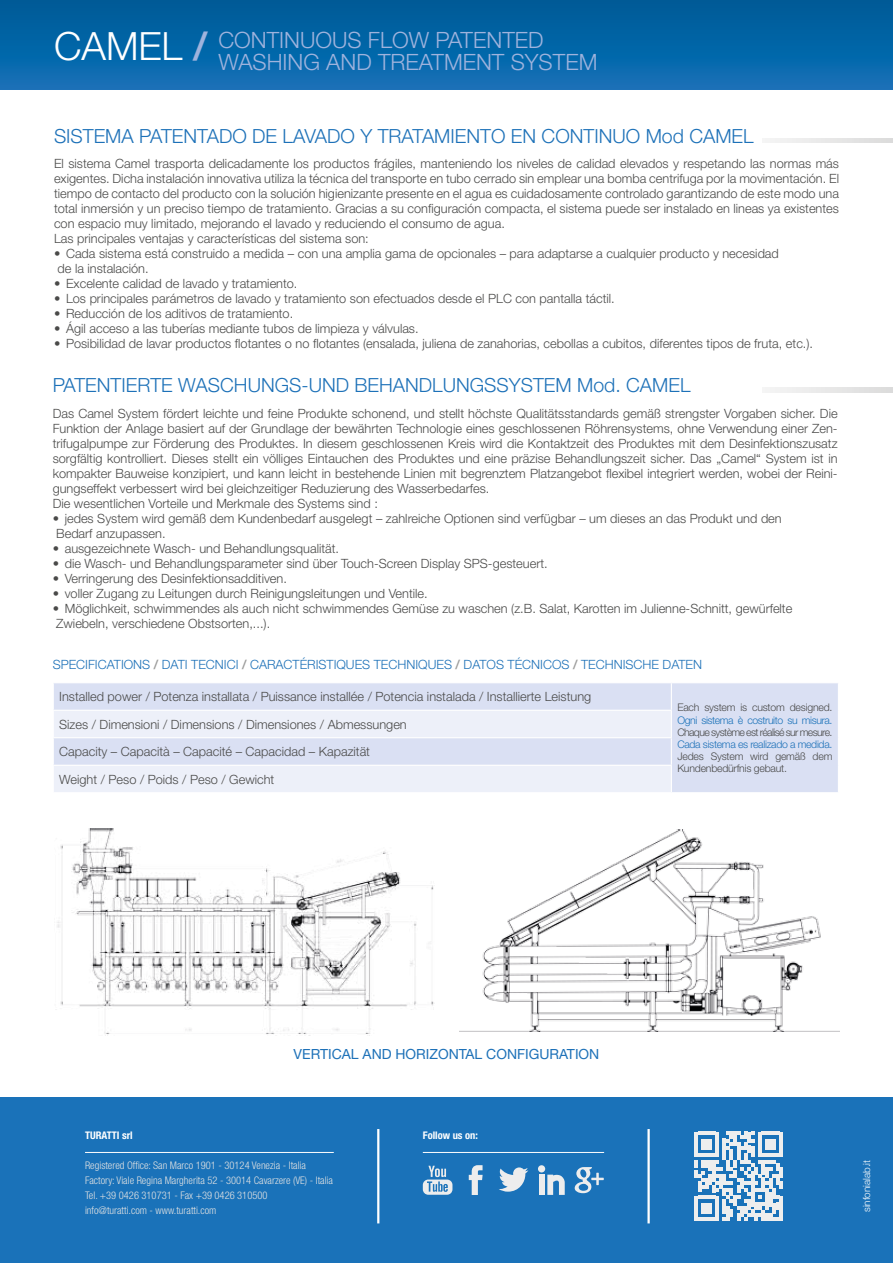
<style>
.page{position:relative;width:893px;height:1263px;background:#fff}
.page>*{position:absolute;margin:0;border:0;box-sizing:border-box;transform-origin:0 0}
.t1{font:300 22.5px/22.5px "Helvetica Neue LT Std";color:#9fb3dd}
.t2{font:300 19.5px "Helvetica Neue LT Std";color:#1d71b8}
.t3{font:13.95px "Helvetica Neue LT Std";color:#1d71b8}
.t4{font:300 12.75px/15px "Helvetica Neue LT Std";color:#4a4a49}
.t5{font:300 12.75px "Helvetica Neue LT Std";color:#1d71b8}
.t6{font:300 condensed 10.5px/15px "Helvetica Neue LT Std";color:#e3e3e3}
.t7{font:300 10.5px/12px "Helvetica Neue LT Std";letter-spacing:-.02em;color:#4a4a49}
.t8{font:300 10.5px "Helvetica Neue LT Std";letter-spacing:-.06em;color:#4a4a49}
.t9{font:300 10.5px "Helvetica Neue LT Std";letter-spacing:-.04em;color:#1a72b9}
.t10{font:300 10.5px "Helvetica Neue LT Std";letter-spacing:-.03em;color:#1d71b8}
.t11{font:700 condensed 10.5px "Helvetica Neue LT Std";color:#fff}
.t12{font:300 9.9px "Helvetica Neue LT Std";color:#fff}
.s1{font-size:39px;color:#fff}
.s2{font-weight:500;font-size:39px}
.s3{font-weight:500;color:#9d9d9c}
</style>
<div class="page">
<div style="left:0;top:0;width:893px;height:89px;background:linear-gradient(to bottom,#005a96,#1271b8)"></div>
<div style="left:54px;top:683px;width:784px;height:109px;background:#dae0f3"></div>
<svg style="left:54px;top:711px;width:617px;height:81px;background:#e6eaf7"></svg>
<hr style="left:53px;top:710px;width:619px;height:1px;background:#fff">
<hr style="left:53px;top:737px;width:619px;height:1px;background:#fff">
<hr style="left:53px;top:765px;width:619px;height:1px;background:#fff">
<svg style="left:671px;top:683px;width:1px;height:109px"></svg>
<img style="left:57px;top:828px;width:377px;height:208px">
<img style="left:460px;top:829px;width:380px;height:203px">
<hr style="left:762px;top:138px;width:131px;height:4px;background:#e8e8e8">
<hr style="left:762px;top:388px;width:131px;height:4px;background:#e8e8e8">
<div style="left:0;top:1097px;width:893px;height:166px;background:#1a72b9"></div>
<hr style="left:85px;top:1152px;width:249px;height:1px;background:#fff">
<hr style="left:377px;top:1129px;width:2px;height:94px;background:#fff">
<hr style="left:647px;top:1129px;width:3px;height:94px;background:#fff">
<hr style="left:423px;top:1152px;width:181px;height:1px;background:#fff">
<svg style="left:423px;top:1166px;width:29px;height:29px"></svg>
<div style="left:539px;top:1174px;width:5px;height:21px;background:#ededed"></div>
<svg style="left:547px;top:1174px;width:18px;height:21px"></svg>
<div style="left:538px;top:1165px;width:7px;height:7px;background:#ededed;border-radius:50%"></div>
<svg style="left:469px;top:1165px;width:14px;height:30px"></svg>
<svg style="left:499px;top:1167px;width:29px;height:25px"></svg>
<svg style="left:575px;top:1167px;width:29px;height:26px"></svg>
<svg style="left:694px;top:1132px;width:89px;height:88px"></svg>
<hr style="left:779px;top:1195px;width:4px;height:25px;background:#eee">
<h1 class="t1" style="left:218px;top:28px;width:381px;text-indent:-164px"><span class="s1">CAMEL</span> <span class="s2">/</span> CONTINUOUS FLOW PATENTED<br>WASHING AND TREATMENT SYSTEM</h1>
<h2 class="t2" style="left:54px;top:124px;width:701px">SISTEMA PATENTADO DE LAVADO Y TRATAMIENTO EN CONTINUO Mod CAMEL</h2>
<p class="t4" style="left:54px;top:156px;width:786px">El sistema Camel trasporta delicadamente los productos frágiles, manteniendo los niveles de calidad elevados y respetando las normas más exigentes. Dicha instalación innovativa utiliza la técnica del transporte en tubo cerrado sin emplear una bomba centrifuga por la movimentación. El tiempo de contacto del producto con la solución higienizante presente en el agua es cuidadosamente controlado garantizando de este modo una total inmersión y un preciso tiempo de tratamiento. Gracias a su configuración compacta, el sistema puede ser instalado en lineas ya existentes con espacio muy limitado, mejorando el lavado y reduciendo el consumo de agua.<br>Las principales ventajas y características del sistema son:</p>
<p class="t4" style="left:54px;top:246px;width:726px">• Cada sistema está construido a medida – con una amplia gama de opcionales – para adaptarse a cualquier producto y necesidad de la instalación.</p>
<p class="t4" style="left:54px;top:276px;width:245px">• Excelente calidad de lavado y tratamiento.</p>
<p class="t4" style="left:54px;top:291px;width:562px">• Los principales parámetros de lavado y tratamiento son efectuados desde el PLC con pantalla táctil.</p>
<p class="t4" style="left:54px;top:306px;width:241px">• Reducción de los aditivos de tratamiento.</p>
<p class="t4" style="left:54px;top:321px;width:366px">• Ágil acceso a las tuberías mediante tubos de limpieza y válvulas.</p>
<p class="t4" style="left:54px;top:336px;width:761px">• Posibilidad de lavar productos flotantes o no flotantes (ensalada, juliena de zanahorias, cebollas a cubitos, diferentes tipos de fruta, etc.).</p>
<h2 class="t2" style="left:53px;top:373px;width:639px">PATENTIERTE WASCHUNGS-UND BEHANDLUNGSSYSTEM Mod. CAMEL</h2>
<p class="t4" style="left:53px;top:406px;width:786px">Das Camel System fördert leichte und feine Produkte schonend, und stellt höchste Qualitätsstandards gemäß strengster Vorgaben sicher. Die Funktion der Anlage basiert auf der Grundlage der bewährten Technologie eines geschlossenen Röhrensystems, ohne Verwendung einer Zen&shy;trifugalpumpe zur Förderung des Produktes. In diesem geschlossenen Kreis wird die Kontaktzeit des Produktes mit dem Desinfektionszusatz sorgfältig kontrolliert. Dieses stellt ein völliges Eintauchen des Produktes und eine präzise Behandlungszeit sicher. Das „Camel“ System ist in kompakter Bauweise konzipiert, und kann leicht in bestehende Linien mit begrenztem Platzangebot flexibel integriert werden, wobei der Reini&shy;gungseffekt verbessert wird bei gleichzeitiger Reduzierung des Wasserbedarfes.<br>Die wesentlichen Vorteile und Merkmale des Systems sind :</p>
<p class="t4" style="left:53px;top:511px;width:731px">• jedes System wird gemäß dem Kundenbedarf ausgelegt – zahlreiche Optionen sind verfügbar – um dieses an das Produkt und den<br>Bedarf anzupassen.</p>
<p class="t4" style="left:53px;top:541px;width:288px">• ausgezeichnete Wasch- und Behandlungsqualität.</p>
<p class="t4" style="left:53px;top:556px;width:497px">• die Wasch- und Behandlungsparameter sind über Touch-Screen Display SPS-gesteuert.</p>
<p class="t4" style="left:53px;top:571px;width:236px">• Verringerung des Desinfektionsadditiven.</p>
<p class="t4" style="left:53px;top:586px;width:377px">• voller Zugang zu Leitungen durch Reinigungsleitungen und Ventile.</p>
<p class="t4" style="left:53px;top:601px;width:741px">• Möglichkeit, schwimmendes als auch nicht schwimmendes Gemüse zu waschen (z.B. Salat, Karotten im Julienne-Schnitt, gewürfelte<br>Zwiebeln, verschiedene Obstsorten,...).</p>
<p class="t5" style="left:53px;top:656px;width:651px">SPECIFICATIONS <span class="s3">/</span> DATI TECNICI <span class="s3">/</span> CARACTÉRISTIQUES TECHNIQUES <span class="s3">/</span> DATOS TÉCNICOS <span class="s3">/</span> TECHNISCHE DATEN</p>
<p class="t4" style="left:59px;top:689px;width:534px">Installed power / Potenza installata / Puissance installée / Potencia instalada / Installierte Leistung</p>
<p class="t7" style="left:677px;top:701px;width:157px">Each system is custom designed.</p>
<p class="t9" style="left:677px;top:713px;width:157px">Ogni sistema è costruito su misura.</p>
<p class="t8" style="left:677px;top:725px;width:157px">Chaque système est réalisé sur mesure.</p>
<p class="t10" style="left:677px;top:737px;width:157px">Cada sistema es realizado a medida.</p>
<p class="t7" style="left:677px;top:749px;width:157px">Jedes System wird gemäß dem<br>Kundenbedürfnis gebaut.</p>
<p class="t4" style="left:59px;top:710px;width:349px;line-height:27.5px">Sizes / Dimensioni / Dimensions / Dimensiones / Abmessungen<br>Capacity – Capacità – Capacité – Capacidad – Kapazität<br>Weight / Peso / Poids / Peso / Gewicht</p>
<p class="t3" style="left:294px;top:1045px;width:307px">VERTICAL AND HORIZONTAL CONFIGURATION</p>
<p class="t11" style="left:85px;top:1129px;width:49px">TURATTI srl</p>
<p class="t6" style="left:85px;top:1158px;width:249px">Registered Office: San Marco 1901 - 30124 Venezia - Italia Factory: Viale Regina Margherita 52 - 30014 Cavarzere (VE) - Italia Tel. +39 0426 310731 - Fax +39 0426 310500<br>info@turatti.com - www.turatti.com</p>
<p class="t11" style="left:423px;top:1129px;width:57px">Follow us on:</p>
<p class="t12" style="left:861px;top:1212px;width:54px;rotate:-90deg">sinfonialab.it</p>
</div>
